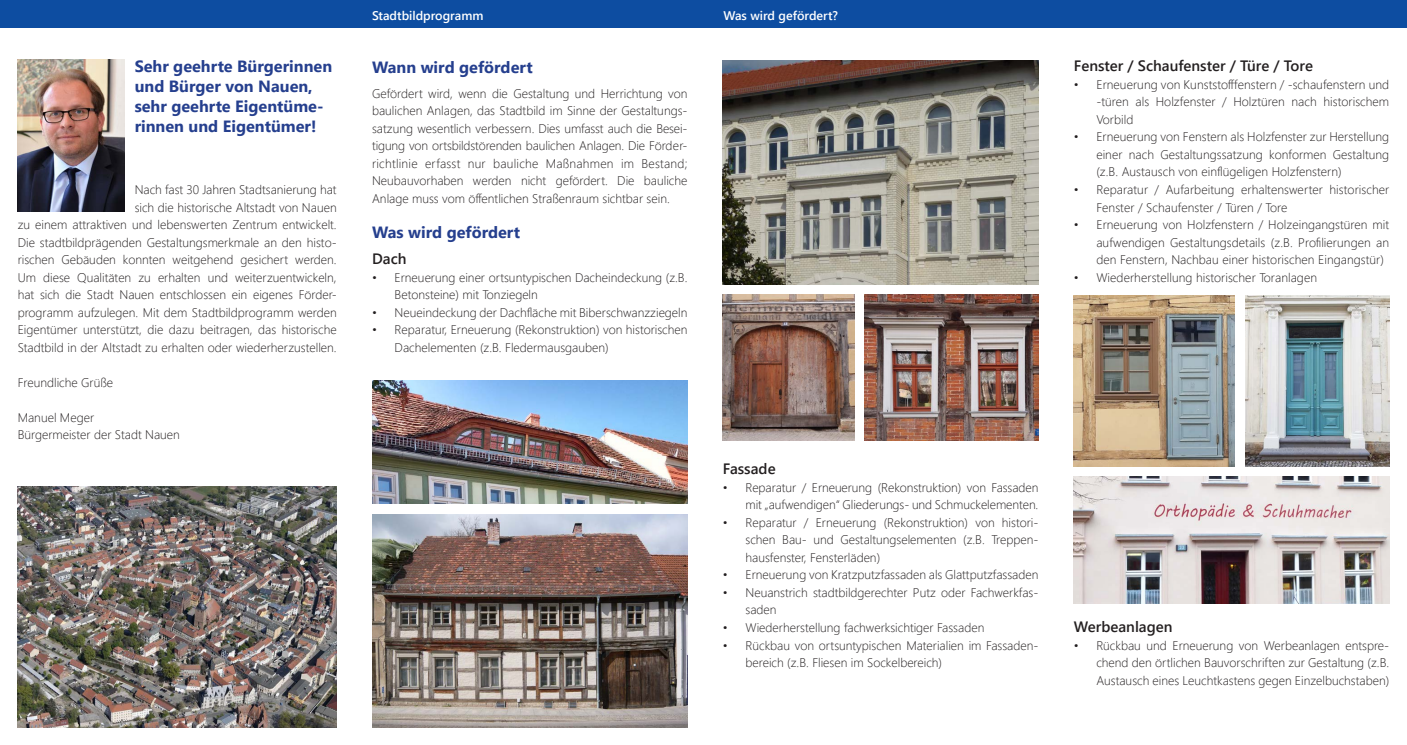
<style>
.page{position:relative;width:1407px;height:745px;background:#fff}
.page>*{position:absolute;margin:0;border:0;box-sizing:border-box;transform-origin:0 0}
.t1{font:700 16.25px/20px "Segoe UI";color:#253f8e}
.t2{font:600 15px "Segoe UI";color:#231f20}
.t3{font:300 12.5px/17.5px "Segoe UI";color:#231f20;text-align:justify}
.t4{font:600 12.5px "Segoe UI";color:#fff}
</style>
<div class="page">
<img style="left:865px;top:295px;width:173px;height:145px">
<div style="left:0;top:0;width:1407px;height:28px;background:#0d4da1"></div>
<img style="left:1074px;top:295px;width:160px;height:171px">
<img style="left:1245px;top:295px;width:144px;height:171px">
<img style="left:723px;top:60px;width:315px;height:224px">
<img style="left:1074px;top:476px;width:315px;height:126px">
<img style="left:18px;top:486px;width:319px;height:240px">
<img style="left:372px;top:380px;width:315px;height:123px">
<img style="left:372px;top:514px;width:315px;height:212px">
<img style="left:723px;top:295px;width:131px;height:145px">
<img style="left:18px;top:60px;width:106px;height:152px">
<h1 class="t1" style="left:135px;top:54px;width:199px">Sehr geehrte Bürgerinnen und Bürger von Nauen, sehr geehrte Eigentüme&shy;rinnen und Eigentümer!</h1>
<p class="t3" style="left:18px;top:179px;width:320px;text-align:right">Nach fast 30 Jahren Stadtsanierung hat<br>sich die historische Altstadt von Nauen<br>zu einem attraktiven und lebenswerten Zentrum entwickelt.<br>Die stadtbildprägenden Gestaltungsmerkmale an den histo&shy;rischen Gebäuden konnten weitgehend gesichert werden.<br>Um diese Qualitäten zu erhalten und weiterzuentwickeln, hat sich die Stadt Nauen entschlossen ein eigenes Förder&shy;programm aufzulegen. Mit dem Stadtbildprogramm werden Eigentümer unterstützt, die dazu beitragen, das historische Stadtbild in der Altstadt zu erhalten oder wiederherzustellen.</p>
<p class="t3" style="left:18px;top:372px;width:97px">Freundliche Grüße</p>
<p class="t3" style="left:18px;top:407px;width:164px">Manuel Meger<br>Bürgermeister der Stadt Nauen</p>
<p class="t4" style="left:372px;top:3px;width:113px">Stadtbildprogramm</p>
<p class="t4" style="left:723px;top:3px;width:116px">Was wird gefördert?</p>
<h1 class="t1" style="left:372px;top:56px;width:162px">Wann wird gefördert</h1>
<p class="t3" style="left:372px;top:83px;width:317px">Gefördert wird, wenn die Gestaltung und Herrichtung von baulichen Anlagen, das Stadtbild im Sinne der Gestaltungs&shy;satzung wesentlich verbessern. Dies umfasst auch die Besei&shy;tigung von ortsbildstörenden baulichen Anlagen. Die Förder&shy;richtlinie erfasst nur bauliche Maßnahmen im Bestand; Neubauvorhaben werden nicht gefördert. Die bauliche Anlage muss vom öffentlichen Straßenraum sichtbar sein.</p>
<h1 class="t1" style="left:372px;top:220px;width:150px">Was wird gefördert</h1>
<p class="t2" style="left:372px;top:244px;width:36px">Dach</p>
<p class="t3" style="left:395px;top:267px;width:294px;text-indent:-22px">• Erneuerung einer ortsuntypischen Dacheindeckung (z.B.<br>Betonsteine) mit Tonziegeln</p>
<p class="t3" style="left:372px;top:302px;width:317px">• Neueindeckung der Dachfläche mit Biberschwanzziegeln</p>
<p class="t3" style="left:395px;top:319px;width:294px;text-indent:-22px">• Reparatur, Erneuerung (Rekonstruktion) von historischen<br>Dachelementen (z.B. Fledermausgauben)</p>
<p class="t2" style="left:723px;top:454px;width:54px">Fassade</p>
<p class="t3" style="left:723px;top:477px;width:317px;text-align:right">• Reparatur / Erneuerung (Rekonstruktion) von Fassaden mit „aufwendigen“ Gliederungs- und Schmuckelementen.</p>
<p class="t3" style="left:745px;top:512px;width:294px;text-indent:-22px">• Reparatur / Erneuerung (Rekonstruktion) von histori&shy;schen Bau- und Gestaltungselementen (z.B. Treppen&shy;hausfenster, Fensterläden)</p>
<p class="t3" style="left:723px;top:564px;width:317px">• Erneuerung von Kratzputzfassaden als Glattputzfassaden</p>
<p class="t3" style="left:745px;top:582px;width:294px;text-indent:-22px">• Neuanstrich stadtbildgerechter Putz oder Fachwerkfas&shy;saden</p>
<p class="t3" style="left:723px;top:617px;width:263px">• Wiederherstellung fachwerksichtiger Fassaden</p>
<p class="t3" style="left:745px;top:634px;width:294px;text-indent:-22px">• Rückbau von ortsuntypischen Materialien im Fassaden&shy;bereich (z.B. Fliesen im Sockelbereich)</p>
<p class="t2" style="left:1074px;top:52px;width:241px">Fenster / Schaufenster / Türe / Tore</p>
<p class="t3" style="left:1096px;top:74px;width:294px;text-indent:-22px">• Erneuerung von Kunststofffenstern / -schaufenstern und -türen als Holzfenster / Holztüren nach historischem Vorbild</p>
<p class="t3" style="left:1096px;top:127px;width:294px;text-indent:-22px">• Erneuerung von Fenstern als Holzfenster zur Herstellung einer nach Gestaltungssatzung konformen Gestaltung (z.B. Austausch von einflügeligen Holzfenstern)</p>
<p class="t3" style="left:1096px;top:179px;width:294px;text-indent:-22px">• Reparatur / Aufarbeitung erhaltenswerter historischer<br>Fenster / Schaufenster / Türen / Tore</p>
<p class="t3" style="left:1096px;top:214px;width:294px;text-indent:-22px">• Erneuerung von Holzfenstern / Holzeingangstüren mit aufwendigen Gestaltungsdetails (z.B. Profilierungen an den Fenstern, Nachbau einer historischen Eingangstür)</p>
<p class="t3" style="left:1074px;top:267px;width:245px">• Wiederherstellung historischer Toranlagen</p>
<p class="t2" style="left:1074px;top:612px;width:100px">Werbeanlagen</p>
<p class="t3" style="left:1096px;top:634px;width:294px;text-indent:-22px">• Rückbau und Erneuerung von Werbeanlagen entspre&shy;chend den örtlichen Bauvorschriften zur Gestaltung (z.B.<br>Austausch eines Leuchtkastens gegen Einzelbuchstaben)</p>
</div>
